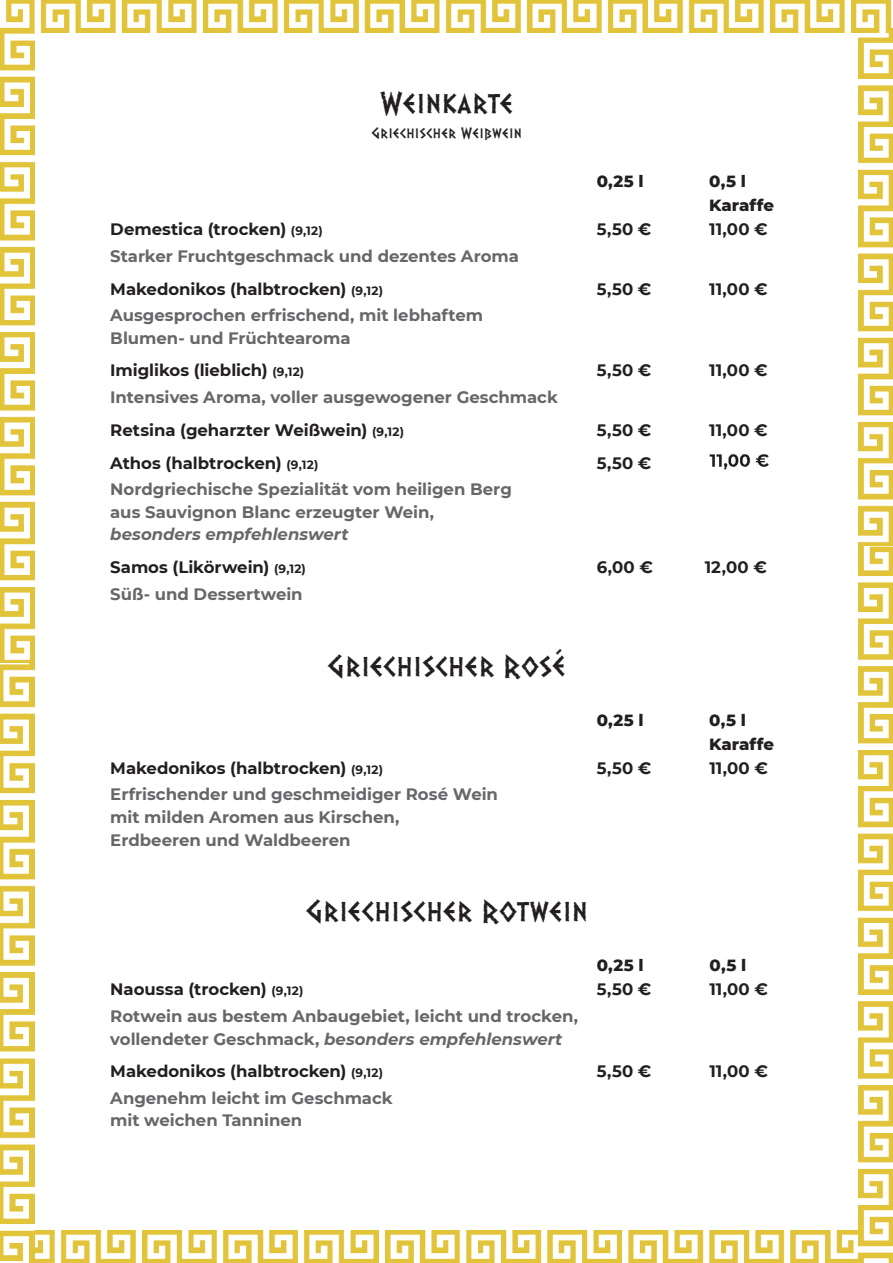
<style>
.page{position:relative;width:893px;height:1263px;background:#fff}
.page>*{position:absolute;margin:0;border:0;box-sizing:border-box;transform-origin:0 0}
.t1{font:27px "Dalek";letter-spacing:.03em;color:#231f20}
.t2{font:700 16.5px/22.5px "Montserrat";color:#67676a}
.t3{font:700 16.5px "Montserrat";color:#231f20}
.t4{font:italic 700 16.5px/32.5px "Montserrat";color:#67676a}
.t5{font:800 16.5px/24px "Montserrat";letter-spacing:.005em;color:#231f20}
.t6{font:13.5px "Dalek";letter-spacing:.04em;color:#231f20}
.s1{font-size:12px}
.s2{color:#231f20}
.s3{font-size:12px;color:#231f20}
.s4{font-style:normal;color:#231f20}
.s5{font-style:normal;font-size:12px;color:#231f20}
.s6{font-style:italic}
</style>
<div class="page">
<img style="left:858px;top:33px;width:34px;height:1197px">
<img style="left:34px;top:1230px;width:858px;height:32px">
<img style="left:0;top:662px;width:34px;height:600px">
<img style="left:0;top:33px;width:34px;height:629px">
<img style="left:0;top:0;width:892px;height:33px">
<img style="left:709px;top:454px;width:60px;height:16px">
<h1 class="t1" style="left:379px;top:82px;width:135px">Weinkarte</h1>
<p class="t6" style="left:371px;top:123px;width:152px">Griechischer Weißwein</p>
<p class="t5" style="left:596px;top:168px;width:48px">0,25 l</p>
<p class="t5" style="left:709px;top:168px;width:66px">0,5 l<br>Karaffe</p>
<p class="t3" style="left:110px;top:217px;width:214px">Demestica (trocken) <span class="s1">(9,12)</span></p>
<p class="t3" style="left:596px;top:217px;width:56px">5,50 €</p>
<p class="t3" style="left:709px;top:217px;width:60px">11,00 €</p>
<p class="t2" style="left:110px;top:239px;width:410px;line-height:32.5px">Starker Fruchtgeschmack und dezentes Aroma<br><span class="s2">Makedonikos (halbtrocken)</span> <span class="s3">(9,12)</span></p>
<p class="t3" style="left:596px;top:277px;width:56px">5,50 €</p>
<p class="t3" style="left:709px;top:277px;width:60px">11,00 €</p>
<p class="t2" style="left:110px;top:303px;width:374px">Ausgesprochen erfrischend, mit lebhaftem<br>Blumen- und Früchtearoma</p>
<p class="t3" style="left:110px;top:358px;width:195px">Imiglikos (lieblich) <span class="s1">(9,12)</span></p>
<p class="t3" style="left:596px;top:358px;width:56px">5,50 €</p>
<p class="t3" style="left:709px;top:358px;width:60px">11,00 €</p>
<p class="t2" style="left:110px;top:380px;width:449px;line-height:32.5px">Intensives Aroma, voller ausgewogener Geschmack<br><span class="s2">Retsina (geharzter Weißwein)</span> <span class="s3">(9,12)</span></p>
<p class="t3" style="left:596px;top:418px;width:56px">5,50 €</p>
<p class="t3" style="left:709px;top:418px;width:60px">11,00 €</p>
<p class="t3" style="left:110px;top:450px;width:209px">Athos (halbtrocken) <span class="s1">(9,12)</span></p>
<p class="t3" style="left:596px;top:450px;width:56px">5,50 €</p>
<p class="t2" style="left:110px;top:477px;width:403px">Nordgriechische Spezialität vom heiligen Berg aus Sauvignon Blanc erzeugter Wein,</p>
<p class="t4" style="left:110px;top:517px;width:240px">besonders empfehlenswert<br><span class="s4">Samos (Likörwein)</span> <span class="s5">(9,12)</span></p>
<p class="t3" style="left:596px;top:555px;width:58px">6,00 €</p>
<p class="t3" style="left:704px;top:555px;width:64px">12,00 €</p>
<p class="t2" style="left:110px;top:582px;width:194px">Süß- und Dessertwein</p>
<h1 class="t1" style="left:327px;top:644px;width:239px">Griechischer Rosé</h1>
<p class="t5" style="left:596px;top:706px;width:48px">0,25 l</p>
<p class="t5" style="left:709px;top:706px;width:66px">0,5 l<br>Karaffe</p>
<p class="t3" style="left:110px;top:755px;width:274px">Makedonikos (halbtrocken) <span class="s1">(9,12)</span></p>
<p class="t3" style="left:596px;top:755px;width:56px">5,50 €</p>
<p class="t3" style="left:709px;top:755px;width:60px">11,00 €</p>
<p class="t2" style="left:110px;top:782px;width:389px">Erfrischender und geschmeidiger Rosé Wein mit milden Aromen aus Kirschen,<br>Erdbeeren und Waldbeeren</p>
<h1 class="t1" style="left:305px;top:890px;width:283px">Griechischer Rotwein</h1>
<p class="t5" style="left:596px;top:952px;width:48px">0,25 l</p>
<p class="t5" style="left:709px;top:952px;width:38px">0,5 l</p>
<p class="t3" style="left:110px;top:977px;width:194px">Naoussa (trocken) <span class="s1">(9,12)</span></p>
<p class="t3" style="left:596px;top:977px;width:56px">5,50 €</p>
<p class="t3" style="left:709px;top:977px;width:60px">11,00 €</p>
<p class="t2" style="left:110px;top:1003px;width:469px">Rotwein aus bestem Anbaugebiet, leicht und trocken, vollendeter Geschmack, <span class="s6">besonders empfehlenswert</span></p>
<p class="t3" style="left:110px;top:1059px;width:274px">Makedonikos (halbtrocken) <span class="s1">(9,12)</span></p>
<p class="t3" style="left:596px;top:1059px;width:56px">5,50 €</p>
<p class="t3" style="left:709px;top:1059px;width:60px">11,00 €</p>
<p class="t2" style="left:110px;top:1085px;width:284px">Angenehm leicht im Geschmack mit weichen Tanninen</p>
</div>
